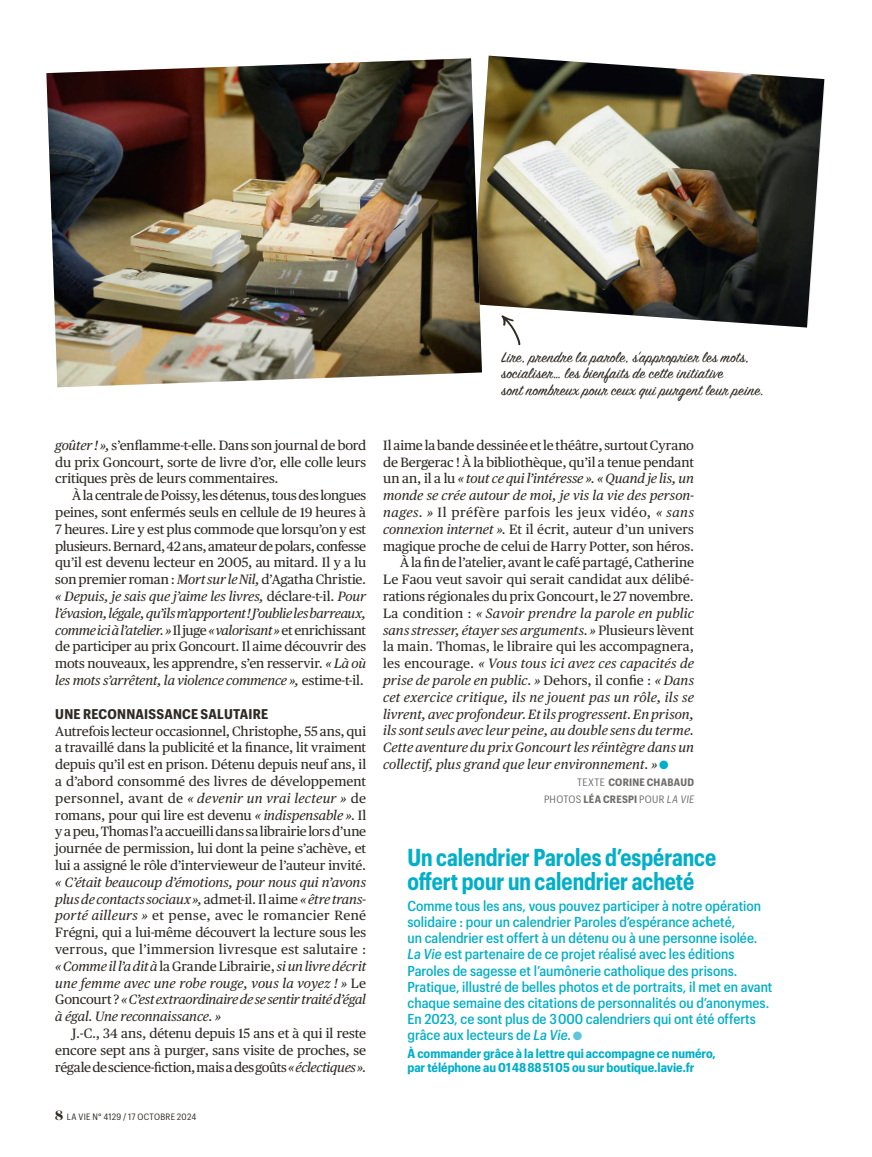
<style>
.page{position:relative;width:872px;height:1157px;background:#fff}
.page>*{position:absolute;margin:0;border:0;box-sizing:border-box;transform-origin:0 0}
.t1{font:700 24px/24px "Graphik Compact";color:#00afc8;scale:.9 1}
.t2{font:16.5px/16.5px "Sign Painter House Script";letter-spacing:.02em;color:#2f2a25}
.t3{font:500 14.1px/16.2px "Graphik Compact";color:#00afc8}
.t4{font:700 13.8px "Graphik Compact";letter-spacing:.015em;color:#2f2a25}
.t5{font:13.5px/16.8px "Publico Text";letter-spacing:-.005em;color:#2f2a25;text-align:justify}
.t6{font:italic 13.5px/16.8px "Publico Text";letter-spacing:.005em;color:#2f2a25;text-align:justify}
.t7{font:italic 13.5px "Publico Text";letter-spacing:-.015em;color:#2f2a25}
.t8{font:13.5px "Publico Text";letter-spacing:.04em;color:#2f2a25}
.t9{font:700 12.6px/13.5px "Graphik Compact";color:#00afc8}
.t10{font:10.5px "Graphik Compact";letter-spacing:.03em;color:#716f6d}
.t11{font:700 10.5px "Graphik Compact";letter-spacing:.025em;color:#716f6d}
.t12{font:9px "Graphik Compact";letter-spacing:.03em;color:#2f2a25}
.s1{font-style:italic}
.s2{font-style:normal}
.s3{font-family:"Domaine Display";font-weight:700;font-size:13.5px}
.s4{color:#00afc8}
.s5{font-weight:400}
.s6{font-weight:700}
.s7{color:#60c6d9}
</style>
<div class="page">
<img style="left:482px;top:56px;width:342px;height:271px">
<img style="left:46px;top:58px;width:436px;height:329px">
<svg style="left:501px;top:315px;width:19px;height:30px"></svg>
<p class="t5" style="left:55px;top:436px;width:312px"><span class="s1">goûter ! »,</span> s’enflamme-t-elle. Dans son journal de bord du prix Goncourt, sorte de livre d’or, elle colle leurs critiques près de leurs commentaires.</p>
<p class="t5" style="left:55px;top:486px;width:312px;text-indent:17px">À la centrale de Poissy, les détenus, tous des longues peines, sont enfermés seuls en cellule de 19 heures à 7 heures. Lire y est plus commode que lorsqu’on y est plusieurs. Bernard, 42 ans, amateur de polars, confesse qu’il est devenu lecteur en 2005, au mitard. Il y a lu son premier roman : <span class="s1">Mort sur le Nil,</span> d’Agatha Christie. <span class="s1">« Depuis, je sais que j’aime les livres,</span> déclare-t-il. <span class="s1">Pour l’évasion, légale, qu’ils m’apportent ! J’oublie les barreaux, comme ici à l’atelier. »</span> Il juge <span class="s1">« valorisant »</span> et enrichissant de participer au prix Goncourt. Il aime découvrir des mots nouveaux, les apprendre, s’en resservir. <span class="s1">« Là où les mots s’arrêtent, la violence commence »,</span> estime-t-il.</p>
<p class="t4" style="left:55px;top:703px;width:214px">UNE RECONNAISSANCE SALUTAIRE</p>
<p class="t5" style="left:55px;top:721px;width:312px">Autrefois lecteur occasionnel, Christophe, 55 ans, qui a travaillé dans la publicité et la finance, lit vraiment depuis qu’il est en prison. Détenu depuis neuf ans, il a d’abord consommé des livres de développement personnel, avant de <span class="s1">« devenir un vrai lecteur »</span> de romans, pour qui lire est devenu <span class="s1">« indispensable ».</span> Il y a peu, Thomas l’a accueilli dans sa librairie lors d’une journée de permission, lui dont la peine s’achève, et lui a assigné le rôle d’intervieweur de l’auteur invité.</p>
<p class="t6" style="left:55px;top:873px;width:312px">« C’était beaucoup d’émotions, pour nous qui n’avons plus de contacts sociaux », <span class="s2">admet-il. Il aime</span> « être trans&shy;porté ailleurs » <span class="s2">et pense, avec le romancier René Frégni, qui a lui-même découvert la lecture sous les verrous, que l’immersion livresque est salutaire : </span>« Comme il l’a dit à <span class="s2">la Grande Librairie,</span> si un livre décrit une femme avec une robe rouge, vous la voyez ! » <span class="s2">Le Goncourt ?</span> « C’est extraordinaire de se sentir traité d’égal à égal. Une reconnaissance. »</p>
<p class="t5" style="left:55px;top:1024px;width:312px;text-indent:17px">J.-C., 34 ans, détenu depuis 15 ans et à qui il reste encore sept ans à purger, sans visite de proches, se régale de science-fiction, mais a des goûts <span class="s1">« éclectiques ».</span></p>
<p class="t12" style="left:55px;top:1110px;width:143px"><span class="s3">8</span> LA VIE N° 4129 / 17 OCTOBRE 2024</p>
<p class="t2" style="left:501px;top:350px;width:264px">Lire, prendre la parole, s’approprier les mots, socialiser… les bienfaits de cette initiative<br>sont nombreux pour ceux qui purgent leur peine.</p>
<p class="t5" style="left:383px;top:436px;width:312px">Il aime la bande dessinée et le théâtre, surtout Cyrano</p>
<p class="t5" style="left:383px;top:452px;width:312px">de Bergerac ! À la bibliothèque, qu’il a tenue pendant</p>
<p class="t7" style="left:383px;top:468px;width:312px"><span class="s2">un an, il a lu</span> « tout ce qui l’intéresse ». « Quand je lis, un</p>
<p class="t6" style="left:383px;top:486px;width:312px">monde se crée autour de moi, je vis la vie des person-</p>
<p class="t8" style="left:383px;top:502px;width:312px"><span class="s1">nages. »</span> Il préfère parfois les jeux vidéo, <span class="s1">« sans</span></p>
<p class="t5" style="left:383px;top:520px;width:312px"><span class="s1">connexion internet ».</span> Et il écrit, auteur d’un univers</p>
<p class="t5" style="left:383px;top:536px;width:312px">magique proche de celui de Harry Potter, son héros.</p>
<p class="t5" style="left:400px;top:553px;width:295px">À la fin de l’atelier, avant le café partagé, Catherine</p>
<p class="t5" style="left:383px;top:570px;width:312px">Le Faou veut savoir qui serait candidat aux délibé-</p>
<p class="t5" style="left:383px;top:587px;width:312px">rations régionales du prix Goncourt, le 27 novembre.</p>
<p class="t6" style="left:383px;top:604px;width:312px"><span class="s2">La condition :</span> « Savoir prendre la parole en public</p>
<p class="t6" style="left:383px;top:620px;width:312px">sans stresser, étayer ses arguments. » <span class="s2">Plusieurs lèvent</span></p>
<p class="t5" style="left:383px;top:637px;width:312px">la main. Thomas, le libraire qui les accompagnera,</p>
<p class="t6" style="left:383px;top:654px;width:312px"><span class="s2">les encourage.</span> « Vous tous ici avez ces capacités de</p>
<p class="t6" style="left:383px;top:671px;width:312px">prise de parole en public. » <span class="s2">Dehors, il confie :</span> « Dans</p>
<p class="t6" style="left:383px;top:688px;width:312px">cet exercice critique, ils ne jouent pas un rôle, ils se</p>
<p class="t6" style="left:383px;top:704px;width:312px">livrent, avec profondeur. Et ils progressent. En prison,</p>
<p class="t6" style="left:383px;top:721px;width:312px">ils sont seuls avec leur peine, au double sens du terme.</p>
<p class="t6" style="left:383px;top:738px;width:312px">Cette aventure du prix Goncourt les réintègre dans un</p>
<p class="t6" style="left:383px;top:755px;width:287px">collectif, plus grand que leur environnement. »<span class="s4">●</span></p>
<p class="t11" style="left:577px;top:774px;width:118px"><span class="s5">TEXTE</span> CORINE CHABAUD</p>
<p class="t10" style="left:544px;top:791px;width:20px">PHOTO</p>
<p class="t10" style="left:576px;top:791px;width:122px">S <span class="s6">LÉA CRESPI</span> POUR LA VIE</p>
<h1 class="t1" style="left:407px;top:843px;width:344px">Un calendrier Paroles d’espérance offert pour un calendrier acheté</h1>
<p class="t3" style="left:407px;top:896px;width:366px">Comme tous les ans, vous pouvez participer à notre opération solidaire : pour un calendrier Paroles d’espérance acheté,<br>un calendrier est offert à un détenu ou à une personne isolée.<br><span class="s1">La Vie</span> est partenaire de ce projet réalisé avec les éditions Paroles de sagesse et l’aumônerie catholique des prisons.<br>Pratique, illustré de belles photos et de portraits, il met en avant chaque semaine des citations de personnalités ou d’anonymes.<br>En 2023, ce sont plus de 3 000 calendriers qui ont été offerts grâce aux lecteurs de <span class="s1">La Vie.</span><span class="s7">●</span></p>
<p class="t9" style="left:407px;top:1045px;width:310px">À commander grâce à la lettre qui accompagne ce numéro, par téléphone au 01 48 88 51 05 ou sur boutique.lavie.fr</p>
</div>
